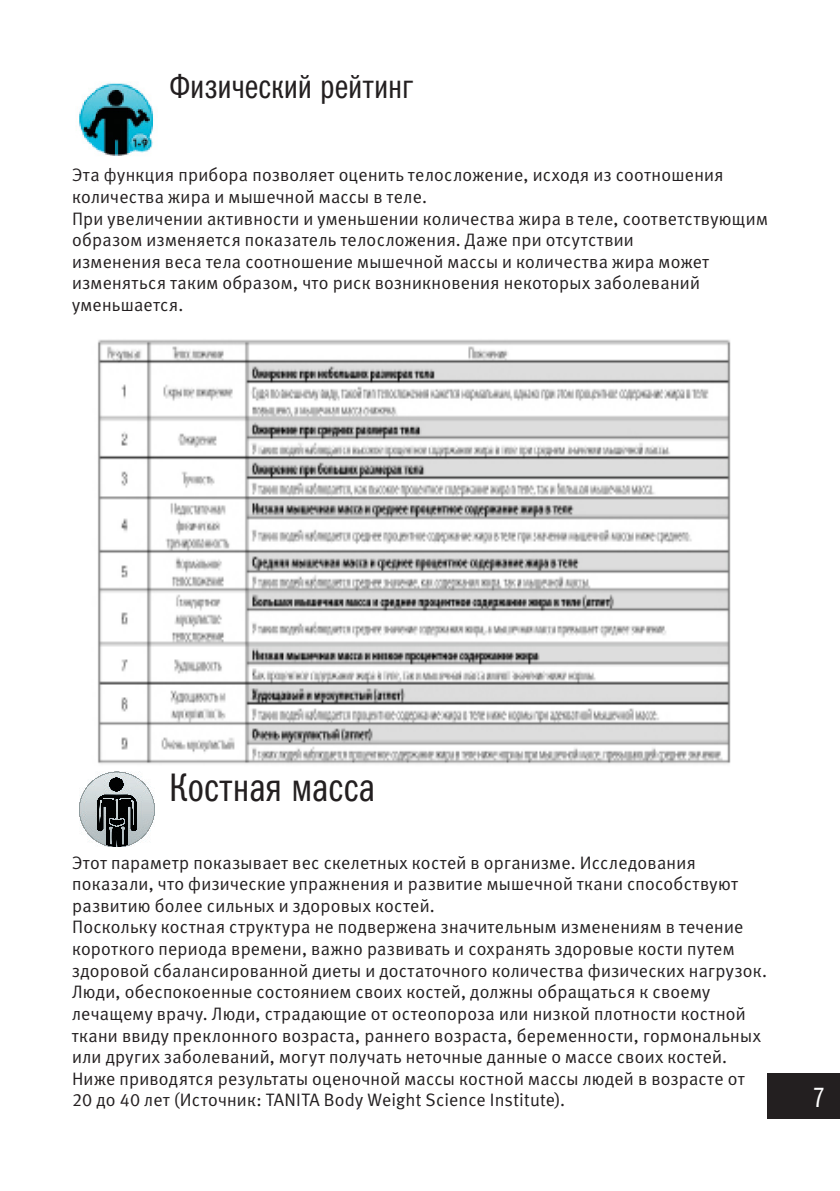
<style>
.page{position:relative;width:840px;height:1191px;background:#fff}
.page>*{position:absolute;margin:0;border:0;box-sizing:border-box;transform-origin:0 0}
.t1{font:40px "Franklin Gothic Book Cmp C";letter-spacing:.005em;color:#231f20}
.t2{font:34px "Franklin Gothic Book Cmp C";color:#231f20}
.Основной_текст{font:28px "Franklin Gothic Book Cmp C";color:#fff}
.Основной_текст-2{font:18px/21.6px "Meta Normal LFC";letter-spacing:.015em;color:#231f20}
</style>
<div class="page">
<img style="left:79px;top:83px;width:75px;height:73px">
<img style="left:97px;top:339px;width:634px;height:425px">
<img style="left:79px;top:771px;width:76px;height:75px">
<div style="left:767px;top:1073px;width:72px;height:46px;background:#231f20"></div>
<p class="t2" style="left:169px;top:68px;width:245px">Физический рейтинг</p>
<p class="Основной_текст-2" style="left:72px;top:164px;width:652px">Эта функция прибора позволяет оценить телосложение, исходя из соотношения количества жира и мышечной массы в теле.</p>
<p class="Основной_текст-2" style="left:72px;top:207px;width:697px">При увеличении активности и уменьшении количества жира в теле, соответствующим образом изменяется показатель телосложения. Даже при отсутствии</p>
<p class="Основной_текст-2" style="left:72px;top:251px;width:638px">изменения веса тела соотношение мышечной массы и количества жира может изменяться таким образом, что риск возникновения некоторых заболеваний уменьшается.</p>
<p class="t1" style="left:169px;top:765px;width:207px">Костная масса</p>
<p class="Основной_текст-2" style="left:72px;top:851px;width:667px">Этот параметр показывает вес скелетных костей в организме. Исследования показали, что физические упражнения и развитие мышечной ткани способствуют развитию более сильных и здоровых костей.</p>
<p class="Основной_текст-2" style="left:72px;top:916px;width:696px">Поскольку костная структура не подвержена значительным изменениям в течение короткого периода времени, важно развивать и сохранять здоровые кости путем здоровой сбалансированной диеты и достаточного количества физических нагрузок.<br>Люди, обеспокоенные состоянием своих костей, должны обращаться к своему лечащему врачу. Люди, страдающие от остеопороза или низкой плотности костной ткани ввиду преклонного возраста, раннего возраста, беременности, гормональных или других заболеваний, могут получать неточные данные о массе своих костей.<br>Ниже приводятся результаты оценочной массы костной массы людей в возрасте от 20 до 40 лет (Источник: TANITA Body Weight Science Institute).</p>
<p class="Основной_текст" style="left:812px;top:1082px;width:14px">7</p>
</div>
